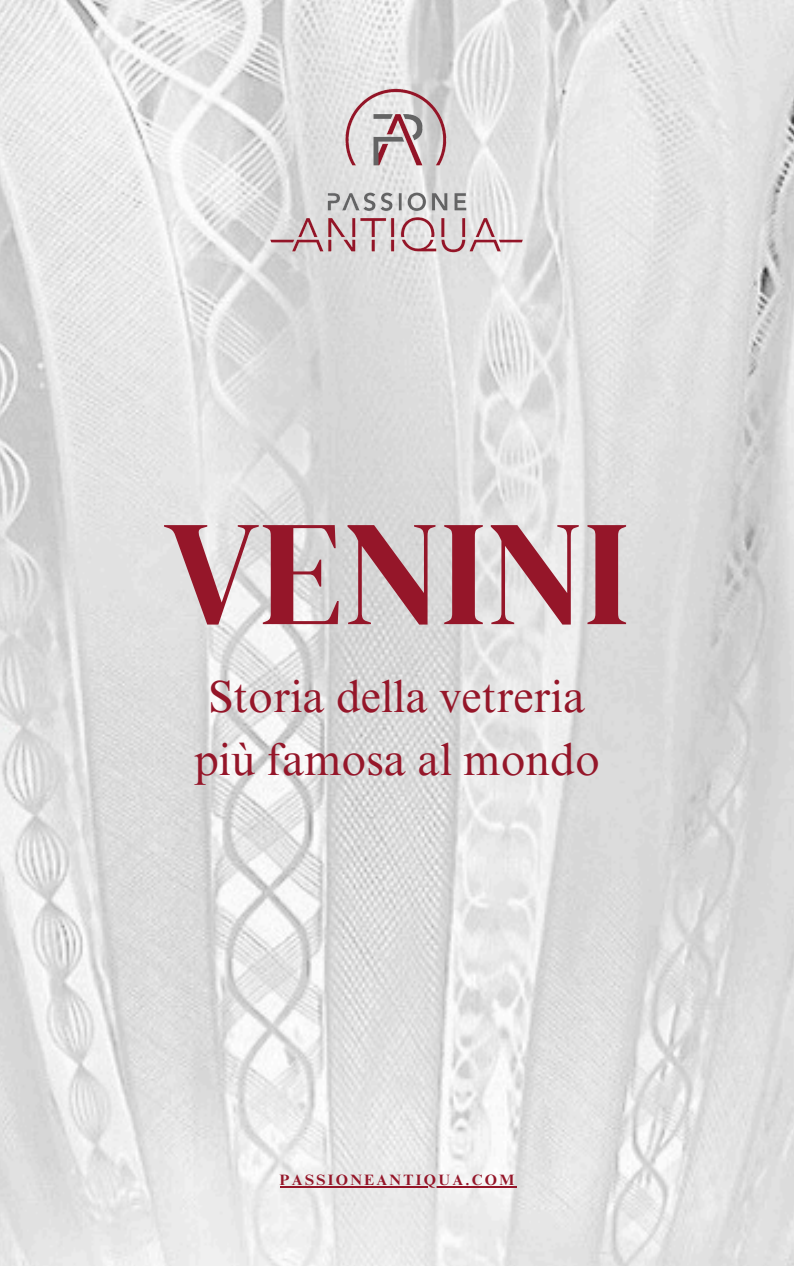
<style>
.page{position:relative;width:794px;height:1266px;background:#fff}
.page>*{position:absolute;margin:0;border:0;box-sizing:border-box;transform-origin:0 0}
.t1{font:150px "DM Serif Display";color:#951629}
.t2{font:45px/63px "Times NRMT Pro";color:#951629;text-align:center}
.t3{font:700 15px "Times NRMT Pro";letter-spacing:.15em;color:#951629}
</style>
<div class="page">
<img style="left:0;top:0;width:793px;height:1266px">
<img style="left:261px;top:35px;width:271px;height:271px">
<hr style="left:279px;top:1186px;width:237px;height:1px;background:#951629">
<h1 class="t1" style="left:164px;top:469px;width:466px">VENINI</h1>
<p class="t2" style="left:194px;top:670px;width:407px">Storia della vetreria più famosa al mondo</p>
<h2 class="t3" style="left:279px;top:1174px;width:236px">PASSIONEANTIQUA.COM</h2>
</div>
